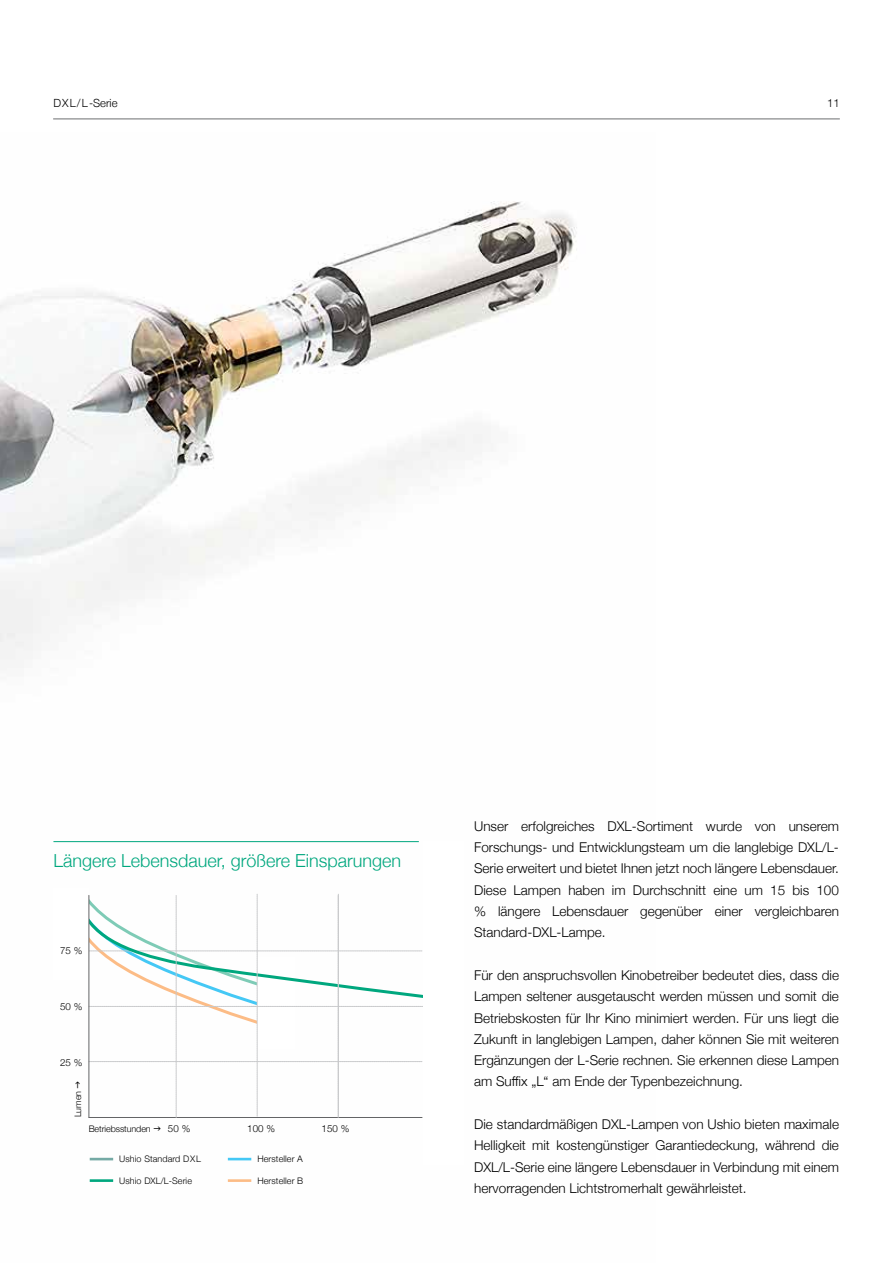
<style>
.page{position:relative;width:893px;height:1263px;background:#fff}
.page>*{position:absolute;margin:0;border:0;box-sizing:border-box;transform-origin:0 0}
.t1{font:300 18px "Helvetica Neue";color:#00a77e}
.t2{font:300 13.5px/21.3px "Helvetica Neue";color:#000;text-align:justify}
.t3{font:300 11.25px "Helvetica Neue";color:#000}
.t4{font:300 9.75px "Helvetica Neue";letter-spacing:.01em;color:#000}
.t5{font:300 9px "Helvetica Neue";letter-spacing:.01em;color:#000}
.t6{font:300 9px "Helvetica Neue";letter-spacing:-.01em;color:#000}
</style>
<div class="page">
<img style="left:0;top:201px;width:577px;height:981px">
<hr style="left:53px;top:119px;width:787px;height:1px;background:#6d6e71">
<hr style="left:53px;top:841px;width:366px;height:1px;background:#00a77e">
<hr style="left:228px;top:1158px;width:23px;height:2px;background:#44c8f5">
<hr style="left:228px;top:1179px;width:23px;height:3px;background:#fcbc86">
<hr style="left:90px;top:1158px;width:23px;height:2px;background:#75aaa5">
<hr style="left:90px;top:1179px;width:23px;height:3px;background:#00a77e">
<hr style="left:89px;top:1117px;width:333px;height:1px;background:#636466">
<div style="left:53px;top:888px;width:36px;height:91px;background:#fff"></div>
<div style="left:423px;top:841px;width:41px;height:324px;background:#fff"></div>
<svg style="left:154px;top:1127px;width:7px;height:4px"></svg>
<svg style="left:76px;top:890px;width:347px;height:227px"></svg>
<p class="t3" style="left:53px;top:94px;width:66px">DXL/L-Serie</p>
<p class="t3" style="left:827px;top:94px;width:14px">11</p>
<h1 class="t1" style="left:53px;top:846px;width:349px">Längere Lebensdauer, größere Einsparungen</h1>
<p class="t4" style="left:60px;top:943px;width:24px">75 %</p>
<p class="t4" style="left:60px;top:998px;width:24px">50 %</p>
<p class="t4" style="left:60px;top:1054px;width:24px">25 %</p>
<p class="t5" style="left:71px;top:1117px;width:28px;rotate:-90deg">Lumen</p>
<p class="t4" style="left:168px;top:1120px;width:24px">50 %</p>
<p class="t4" style="left:247px;top:1120px;width:30px">100 %</p>
<p class="t4" style="left:322px;top:1120px;width:30px">150 %</p>
<p class="t5" style="left:119px;top:1152px;width:83px">Ushio Standard DXL</p>
<p class="t5" style="left:119px;top:1173px;width:74px">Ushio DXL/L-Serie</p>
<p class="t6" style="left:89px;top:1122px;width:64px">Betriebsstunden</p>
<p class="t5" style="left:257px;top:1152px;width:47px">Hersteller A</p>
<p class="t5" style="left:257px;top:1173px;width:47px">Hersteller B</p>
<p class="t2" style="left:474px;top:814px;width:366px">Unser erfolgreiches DXL-Sortiment wurde von unserem Forschungs- und Entwicklungsteam um die langlebige DXL/L-Serie erweitert und bietet Ihnen jetzt noch längere Lebensdauer.<br>Diese Lampen haben im Durchschnitt eine um 15 bis 100 % längere Lebensdauer gegenüber einer vergleichbaren Standard-DXL-Lampe.</p>
<p class="t2" style="left:474px;top:963px;width:366px">Für den anspruchsvollen Kinobetreiber bedeutet dies, dass die Lampen seltener ausgetauscht werden müssen und somit die Betriebskosten für Ihr Kino minimiert werden. Für uns liegt die Zukunft in langlebigen Lampen, daher können Sie mit weiteren Ergänzungen der L-Serie rechnen. Sie erkennen diese Lampen am Suffix „L“ am Ende der Typenbezeichnung.</p>
<p class="t2" style="left:474px;top:1113px;width:366px">Die standardmäßigen DXL-Lampen von Ushio bieten maximale Helligkeit mit kostengünstiger Garantiedeckung, während die DXL/L-Serie eine längere Lebensdauer in Verbindung mit einem hervorragenden Lichtstromerhalt gewährleistet.</p>
</div>
